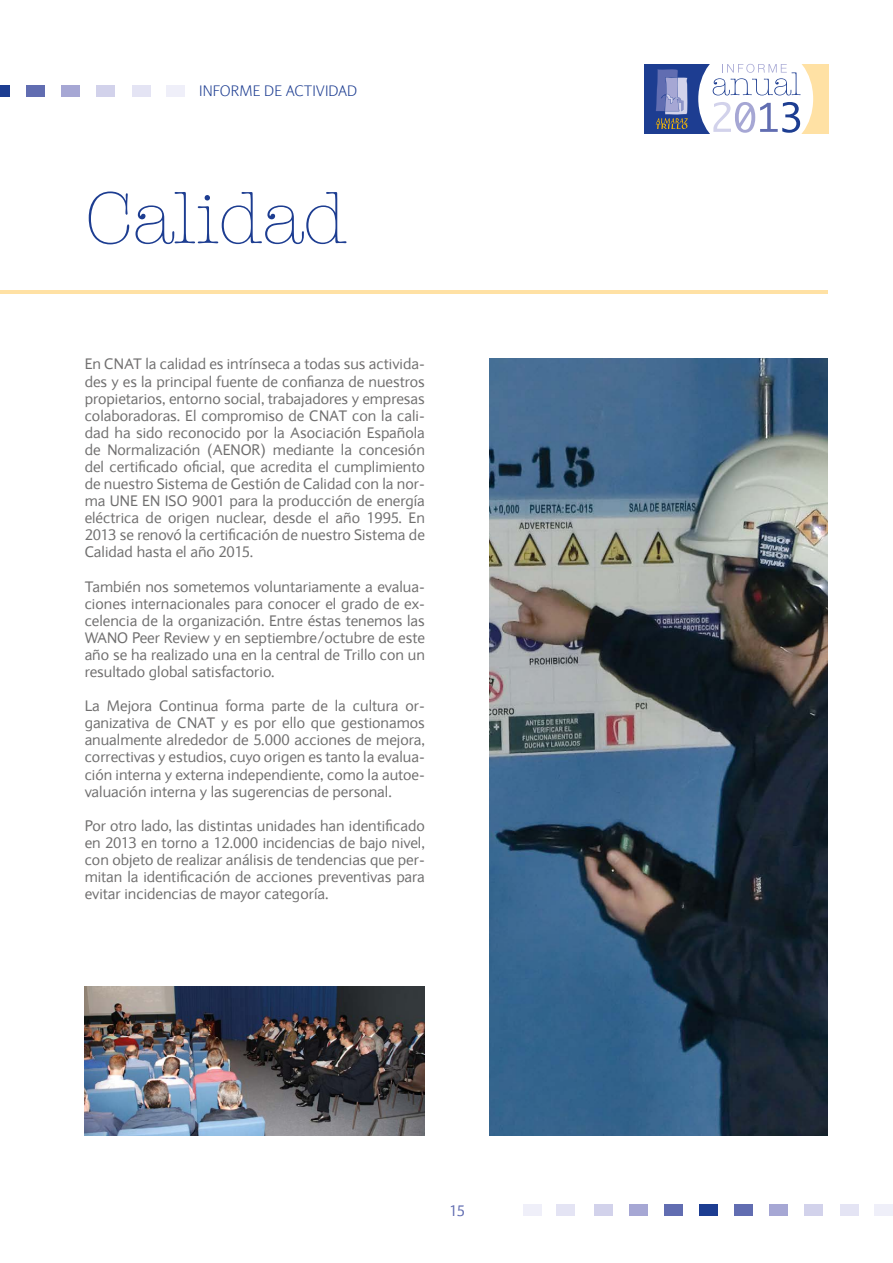
<style>
.page{position:relative;width:893px;height:1263px;background:#fff}
.page>*{position:absolute;margin:0;border:0;box-sizing:border-box;transform-origin:0 0}
.t1{font:300 75px "American Typewriter";color:#1d3d91}
.t2{font:15px/17.1px "Expert Sans";color:#706f6f;text-align:justify}
.t3{font:300 15px "Expert Sans";color:#1d3d91}
.t4{font:15px "Expert Sans";color:#616db1}
</style>
<div class="page">
<div style="left:699px;top:1204px;width:19px;height:11px;background:#1d3d91"></div>
<div style="left:594px;top:1204px;width:19px;height:11px;background:#d2d2eb"></div>
<div style="left:629px;top:1204px;width:19px;height:11px;background:#a6a7d4"></div>
<div style="left:664px;top:1204px;width:19px;height:11px;background:#616db1"></div>
<div style="left:804px;top:1204px;width:19px;height:11px;background:#d2d2eb"></div>
<div style="left:769px;top:1204px;width:19px;height:11px;background:#a6a7d4"></div>
<div style="left:734px;top:1204px;width:19px;height:11px;background:#616db1"></div>
<div style="left:874px;top:1204px;width:19px;height:11px;background:#efeff9"></div>
<div style="left:840px;top:1204px;width:19px;height:11px;background:#e4e4f4"></div>
<div style="left:523px;top:1204px;width:19px;height:11px;background:#efeff9"></div>
<div style="left:556px;top:1204px;width:19px;height:11px;background:#e4e4f4"></div>
<div style="left:0;top:85px;width:10px;height:11px;background:#1d3d91"></div>
<div style="left:96px;top:85px;width:19px;height:11px;background:#d2d2eb"></div>
<div style="left:61px;top:85px;width:19px;height:11px;background:#a6a7d4"></div>
<div style="left:26px;top:85px;width:19px;height:11px;background:#616db1"></div>
<div style="left:166px;top:85px;width:19px;height:11px;background:#efeff9"></div>
<div style="left:132px;top:85px;width:19px;height:11px;background:#e4e4f4"></div>
<div style="left:644px;top:64px;width:66px;height:69px;background:#1d3d91"></div>
<svg style="left:655px;top:69px;width:33px;height:60px"></svg>
<div style="left:787px;top:64px;width:42px;height:69px;background:#ffe1a4"></div>
<div style="left:698px;top:51px;width:74px;height:96px;background:#fff;border-radius:50%"></div>
<div style="left:740px;top:51px;width:73px;height:96px;background:#fff;border-radius:50%"></div>
<svg style="left:713px;top:102px;width:87px;height:31px"></svg>
<svg style="left:713px;top:64px;width:88px;height:31px"></svg>
<hr style="left:0;top:290px;width:827px;height:3px;background:#ffe1a4">
<img style="left:489px;top:358px;width:338px;height:777px">
<img style="left:85px;top:986px;width:340px;height:149px">
<p class="t3" style="left:199px;top:82px;width:159px">INFORME DE ACTIVIDAD</p>
<h1 class="t1" style="left:85px;top:163px;width:263px">Calidad</h1>
<p class="t2" style="left:85px;top:355px;width:342px">En CNAT la calidad es intrínseca a todas sus activida&shy;des y es la principal fuente de confianza de nuestros propietarios, entorno social, trabajadores y empresas colaboradoras. El compromiso de CNAT con la cali&shy;dad ha sido reconocido por la Asociación Española de Normalización (AENOR) mediante la concesión del certificado oficial, que acredita el cumplimiento de nuestro Sistema de Gestión de Calidad con la nor&shy;ma UNE EN ISO 9001 para la producción de energía eléctrica de origen nuclear, desde el año 1995. En 2013 se renovó la certificación de nuestro Sistema de Calidad hasta el año 2015.</p>
<p class="t2" style="left:85px;top:578px;width:342px">También nos sometemos voluntariamente a evalua&shy;ciones internacionales para conocer el grado de ex&shy;celencia de la organización. Entre éstas tenemos las WANO Peer Review y en septiembre/octubre de este año se ha realizado una en la central de Trillo con un resultado global satisfactorio.</p>
<p class="t2" style="left:85px;top:697px;width:342px">La Mejora Continua forma parte de la cultura or&shy;ganizativa de CNAT y es por ello que gestionamos anualmente alrededor de 5.000 acciones de mejora, correctivas y estudios, cuyo origen es tanto la evalua&shy;ción interna y externa independiente, como la autoe&shy;valuación interna y las sugerencias de personal.</p>
<p class="t2" style="left:85px;top:817px;width:342px">Por otro lado, las distintas unidades han identificado en 2013 en torno a 12.000 incidencias de bajo nivel, con objeto de realizar análisis de tendencias que per&shy;mitan la identificación de acciones preventivas para evitar incidencias de mayor categoría.</p>
<p class="t4" style="left:449px;top:1201px;width:17px">15</p>
</div>
